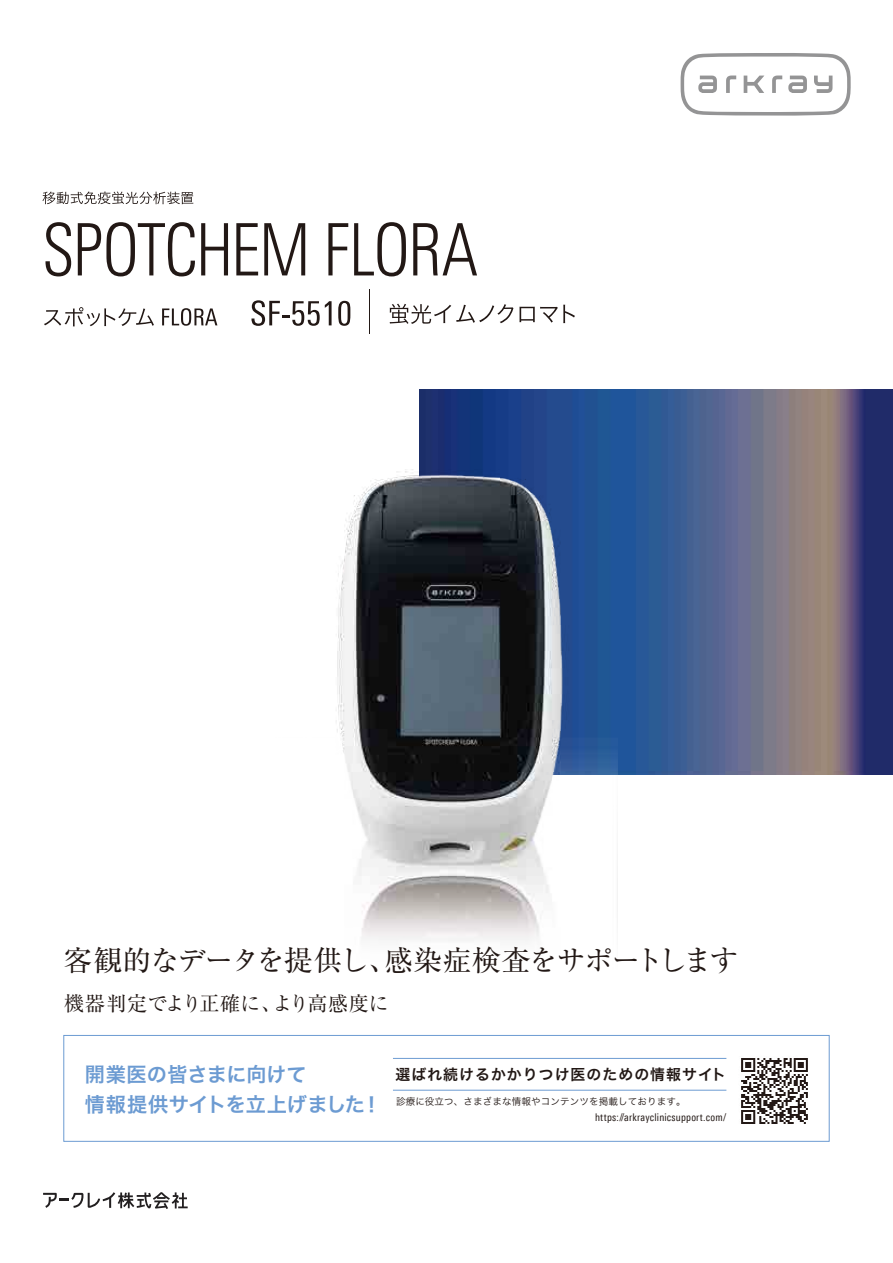
<style>
.page{position:relative;width:893px;height:1263px;background:#fff}
.page>*{position:absolute;margin:0;border:0;box-sizing:border-box;transform-origin:0 0}
.t1{font:28.65px "Ryumin Pro";letter-spacing:-.04em;color:#221815}
.t2{font:20.25px "Ryumin Pro";letter-spacing:-.005em;color:#221815}
.t3{font:20.25px "Hira Kaku Pro W6";color:#6c9bd2}
.t4{font:14.85px "Hira Kaku Pro W6";letter-spacing:.07em;color:#221815}
.t5{font:10.65px "Linotype Univers 420 Cn";letter-spacing:.02em;color:#221815}
.t6{font:9.6px "Hira Kaku Pro W3";letter-spacing:.01em;color:#221815}
.s1{font-family:"Hira Kaku Pro W6";font-size:20.25px;color:#6c9bd2}
</style>
<div class="page">
<img style="left:420px;top:390px;width:473px;height:384px">
<svg style="left:43px;top:1192px;width:145px;height:17px"></svg>
<hr style="left:369px;top:289px;width:1px;height:45px;background:#221815">
<svg style="left:42px;top:191px;width:151px;height:13px"></svg>
<svg style="left:46px;top:222px;width:25px;height:54px"></svg>
<svg style="left:78px;top:222px;width:117px;height:54px"></svg>
<svg style="left:201px;top:223px;width:27px;height:52px"></svg>
<svg style="left:236px;top:223px;width:22px;height:52px"></svg>
<svg style="left:264px;top:223px;width:41px;height:52px"></svg>
<svg style="left:328px;top:223px;width:20px;height:52px"></svg>
<svg style="left:354px;top:222px;width:52px;height:54px"></svg>
<svg style="left:413px;top:223px;width:64px;height:52px"></svg>
<svg style="left:44px;top:307px;width:110px;height:19px"></svg>
<svg style="left:162px;top:308px;width:55px;height:18px"></svg>
<svg style="left:251px;top:300px;width:81px;height:26px"></svg>
<svg style="left:338px;top:301px;width:12px;height:25px"></svg>
<svg style="left:390px;top:304px;width:123px;height:20px"></svg>
<svg style="left:519px;top:305px;width:56px;height:18px"></svg>
<svg style="left:680px;top:53px;width:171px;height:63px"></svg>
<img style="left:336px;top:400px;width:281px;height:541px">
<div style="left:64px;top:1035px;width:765px;height:106px;border:1px solid #6c9bd2"></div>
<img style="left:741px;top:1058px;width:67px;height:66px">
<hr style="left:393px;top:1058px;width:333px;height:1px;background:#6c9bd2">
<hr style="left:393px;top:1090px;width:333px;height:1px;background:#6c9bd2">
<h1 class="t1" style="left:64px;top:938px;width:676px">客観的なデータを提供し、感染症検査をサポートします</h1>
<h2 class="t2" style="left:64px;top:988px;width:327px">機器判定でより正確に、より高感度に</h2>
<h2 class="t3" style="left:85px;top:1056px;width:223px">開業医の皆さまに向けて</h2>
<p class="t6" style="left:85px;top:1093px;width:602px"><span class="s1">情報提供サイトを立上げました！</span> 診療に役立つ、さまざまな情報やコンテンツを掲載しております。</p>
<p class="t5" style="left:595px;top:1111px;width:133px">https://arkrayclinicsupport.com/</p>
<h3 class="t4" style="left:395px;top:1061px;width:332px">選ばれ続けるかかりつけ医のための情報サイト</h3>
</div>
